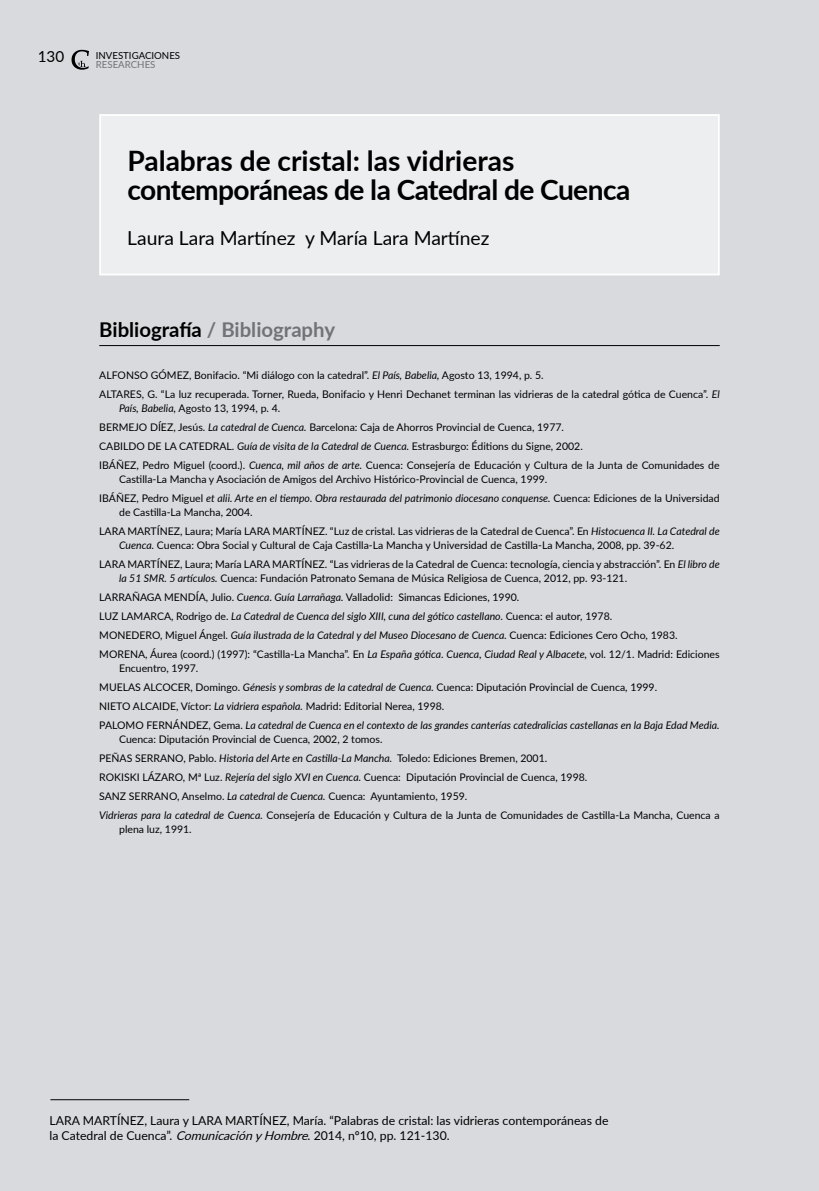
<style>
.page{position:relative;width:819px;height:1191px;background:#d8dade}
.page>*{position:absolute;margin:0;border:0;box-sizing:border-box;transform-origin:0 0}
.t1{font:700 28.18px/29.6px "Lato";letter-spacing:-.02em;color:#000}
.t2{font:700 20.3px "Lato";color:#727277}
.t3{font:19.25px "Lato";color:#000}
.t4{font:15.22px "Lato";color:#000}
.t5{font:12.25px/15.8px "Lato";color:#000}
.t6{font:10.5px/18.9px "Lato";color:#000}
.t7{font:italic 10.5px/18.9px "Lato";color:#000}
.t8{font:9.62px "Lato";color:#000}
.t9{font:9.62px "Lato";color:#727277}
.s1{color:#000}
.s2{font-style:italic}
.s3{font-style:normal}
</style>
<div class="page">
<svg style="left:71px;top:50px;width:18px;height:20px"></svg>
<hr style="left:50px;top:1099px;width:139px;height:1px;background:#000">
<div style="left:99px;top:114px;width:620px;height:161px;background:#edeef0;border:2px solid #fff"></div>
<hr style="left:99px;top:345px;width:620px;height:1px;background:#000">
<h3 class="t4" style="left:38px;top:46px;width:28px">130</h3>
<p class="t8" style="left:96px;top:48px;width:86px">investigaciones</p>
<p class="t9" style="left:96px;top:58px;width:61px">Researches</p>
<h1 class="t1" style="left:127px;top:144px;width:504px">Palabras de cristal: las vidrieras contemporáneas de la Catedral de Cuenca</h1>
<h3 class="t3" style="left:127px;top:224px;width:363px">Laura Lara Martínez y María Lara Martínez</h3>
<h2 class="t2" style="left:99px;top:314px;width:237px"><span class="s1">Bibliografía</span> / Bibliography</h2>
<p class="t6" style="left:99px;top:365px;width:622px">ALFONSO GÓMEZ, Bonifacio. “Mi diálogo con la catedral”. <span class="s2">El País, Babelia,</span> Agosto 13, 1994, p. 5.<br>ALTARES, G. “La luz recuperada. Torner, Rueda, Bonifacio y Henri Dechanet terminan las vidrieras de la catedral gótica de Cuenca”. <span class="s2">El</span></p>
<p class="t6" style="left:99px;top:398px;width:622px;text-indent:20px"><span class="s2">País, Babelia,</span> Agosto 13, 1994, p. 4.<br>BERMEJO DÍEZ, Jesús. <span class="s2">La catedral de Cuenca.</span> Barcelona: Caja de Ahorros Provincial de Cuenca, 1977.<br>CABILDO DE LA CATEDRAL. <span class="s2">Guía de visita de la Catedral de Cuenca.</span> Estrasburgo: Éditions du Signe, 2002.<br>IBÁÑEZ, Pedro Miguel (coord.). <span class="s2">Cuenca, mil años de arte.</span> Cuenca: Consejería de Educación y Cultura de la Junta de Comunidades de</p>
<p class="t6" style="left:99px;top:469px;width:622px;text-indent:20px">Castilla-La Mancha y Asociación de Amigos del Archivo Histórico-Provincial de Cuenca, 1999.<br>IBÁÑEZ, Pedro Miguel <span class="s2">et alii. Arte en el tiempo. Obra restaurada del patrimonio diocesano conquense.</span> Cuenca: Ediciones de la Universidad</p>
<p class="t6" style="left:99px;top:502px;width:622px;text-indent:20px">de Castilla-La Mancha, 2004.<br>LARA MARTÍNEZ, Laura; María LARA MARTÍNEZ. “Luz de cristal. Las vidrieras de la Catedral de Cuenca”. En <span class="s2">Histocuenca II. La Catedral de</span></p>
<p class="t6" style="left:99px;top:535px;width:622px;text-indent:20px"><span class="s2">Cuenca.</span> Cuenca: Obra Social y Cultural de Caja Castilla-La Mancha y Universidad de Castilla-La Mancha, 2008, pp. 39-62.<br>LARA MARTÍNEZ, Laura; María LARA MARTÍNEZ. “Las vidrieras de la Catedral de Cuenca: tecnología, ciencia y abstracción”. En <span class="s2">El libro de</span></p>
<p class="t6" style="left:99px;top:568px;width:622px;text-indent:20px"><span class="s2">la 51 SMR. 5 artículos.</span> Cuenca: Fundación Patronato Semana de Música Religiosa de Cuenca, 2012, pp. 93-121.<br>LARRAÑAGA MENDÍA, Julio. <span class="s2">Cuenca. Guía Larrañaga.</span> Valladolid: Simancas Ediciones, 1990.<br>LUZ LAMARCA, Rodrigo de. <span class="s2">La Catedral de Cuenca del siglo XIII, cuna del gótico castellano.</span> Cuenca: el autor, 1978.<br>MONEDERO, Miguel Ángel. <span class="s2">Guía ilustrada de la Catedral y del Museo Diocesano de Cuenca.</span> Cuenca: Ediciones Cero Ocho, 1983.<br>MORENA, Áurea (coord.) (1997): “Castilla-La Mancha”. En <span class="s2">La España gótica</span>. <span class="s2">Cuenca, Ciudad Real y Albacete,</span> vol. 12/1. Madrid: Ediciones</p>
<p class="t7" style="left:99px;top:658px;width:622px;text-indent:20px"><span class="s3">Encuentro, 1997.<br>MUELAS ALCOCER, Domingo.</span> Génesis y sombras de la catedral de Cuenca. <span class="s3">Cuenca: Diputación Provincial de Cuenca, 1999.<br>NIETO ALCAIDE, Víctor:</span> La vidriera española. <span class="s3">Madrid: Editorial Nerea, 1998.<br>PALOMO FERNÁNDEZ, Gema.</span> La catedral de Cuenca en el contexto de las grandes canterías catedralicias castellanas en la Baja Edad Media.</p>
<p class="t6" style="left:99px;top:729px;width:622px;text-indent:20px">Cuenca: Diputación Provincial de Cuenca, 2002, 2 tomos.<br>PEÑAS SERRANO, Pablo. <span class="s2">Historia del Arte en Castilla-La Mancha.</span> Toledo: Ediciones Bremen, 2001.<br>ROKISKI LÁZARO, Mª Luz. <span class="s2">Rejería del siglo XVI en Cuenca.</span> Cuenca: Diputación Provincial de Cuenca, 1998.<br>SANZ SERRANO, Anselmo. <span class="s2">La catedral de Cuenca.</span> Cuenca: Ayuntamiento, 1959.<br><span class="s2">Vidrieras para la catedral de Cuenca.</span> Consejería de Educación y Cultura de la Junta de Comunidades de Castilla-La Mancha, Cuenca a</p>
<p class="t6" style="left:119px;top:819px;width:74px">plena luz, 1991.</p>
<p class="t5" style="left:49px;top:1111px;width:560px">Lara Martínez, Laura y Lara Martínez, María. “Palabras de cristal: las vidrieras contemporáneas de la Catedral de Cuenca”. <span class="s2">ComunicaciónyHombre</span>. 2014, nº10, pp. 121-130.</p>
</div>
